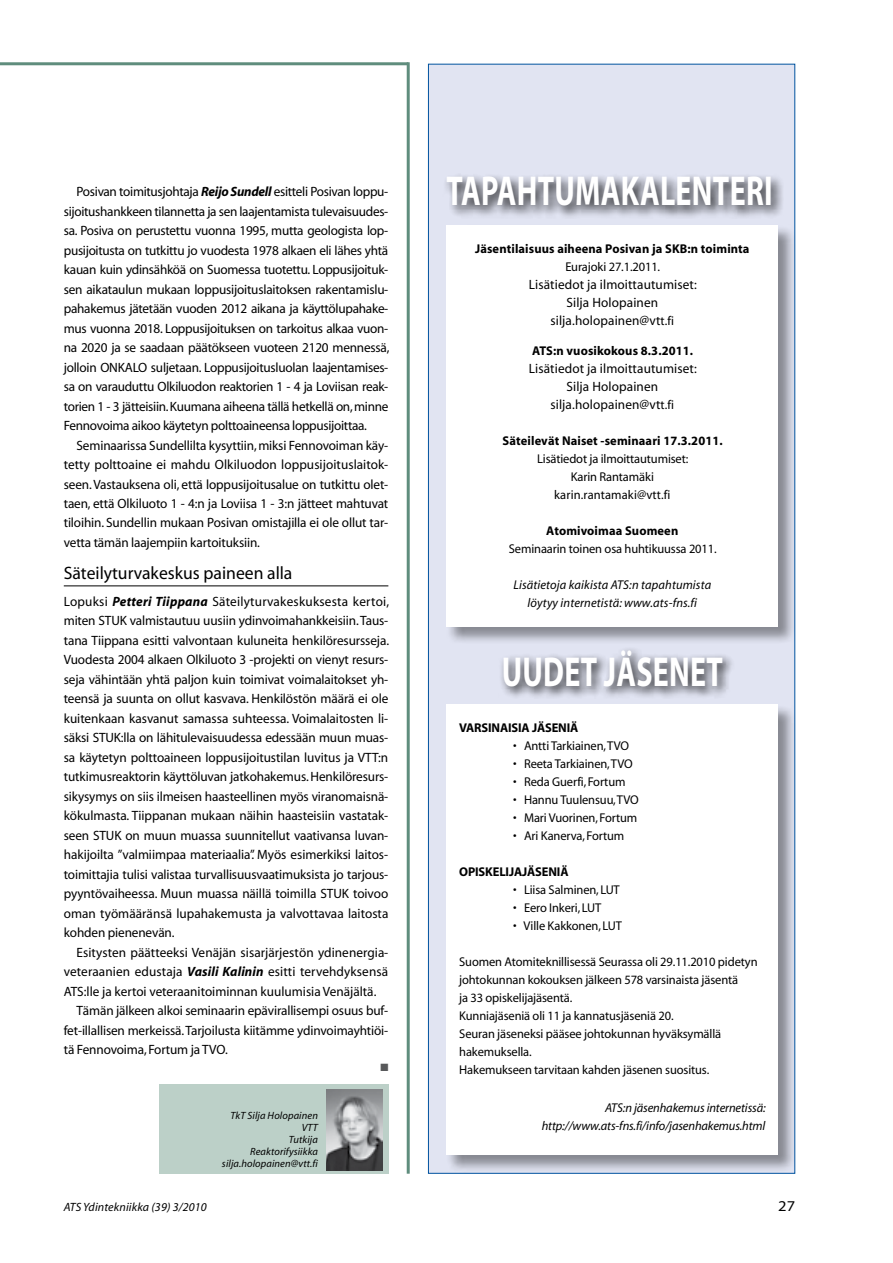
<style>
.page{position:relative;width:893px;height:1263px;background:#fff}
.page>*{position:absolute;margin:0;border:0;box-sizing:border-box;transform-origin:0 0}
.t1{font:700 42px "Myriad";color:#fff;scale:.71 1}
.t2{font:18px "Myriad";color:#000}
.t3{font:15px "Myriad";color:#000;scale:1.1 1}
.t4{font:13.5px/19.5px "Myriad";color:#000;text-align:justify}
.t5{font:12.75px/18px "Myriad";letter-spacing:-.01em;color:#000}
.t6{font:700 12.75px "Myriad";letter-spacing:.01em;color:#000}
.t7{font:italic 12.75px/18px "Myriad";color:#000;text-align:right}
.t8{font:italic 12px "Myriad";letter-spacing:.01em;color:#000}
.t9{font:italic 10.5px/12px "Myriad";letter-spacing:.01em;color:#000;text-align:right}
.t10{font:10.5px "Zapf Dingbats";color:#58595b}
.s1{font-weight:700;font-style:italic}
.s2{font-size:12.75px}
</style>
<div class="page">
<div style="left:428px;top:64px;width:367px;height:1110px;background:#e1e4f2;border:1px solid #00539f"></div>
<div style="left:442px;top:172px;width:341px;height:47px;background:#000;opacity:.85"></div>
<div style="left:498px;top:645px;width:237px;height:53px;background:#000;opacity:.85"></div>
<div style="left:445px;top:704px;width:350px;height:469px;background:#000;opacity:.4"></div>
<div style="left:446px;top:704px;width:332px;height:451px;background:#fff"></div>
<div style="left:445px;top:224px;width:350px;height:419px;background:#000;opacity:.4"></div>
<div style="left:446px;top:225px;width:332px;height:401px;background:#fff"></div>
<hr style="left:0;top:62px;width:408px;height:3px;background:#5f8d7d">
<hr style="left:64px;top:586px;width:324px;height:1px;background:#000">
<div style="left:159px;top:1084px;width:229px;height:90px;background:#bcd0c8"></div>
<img style="left:327px;top:1089px;width:55px;height:81px">
<hr style="left:407px;top:62px;width:3px;height:1112px;background:#5f8d7d">
<p class="t4" style="left:64px;top:182px;width:327px;text-indent:13px">Posivan toimitusjohtaja <span class="s1">Reijo Sundell</span> esitteli Posivan loppu&shy;sijoitushankkeen tilannetta ja sen laajentamista tulevaisuudes&shy;sa. Posiva on perustettu vuonna 1995, mutta geologista lop&shy;pusijoitusta on tutkittu jo vuodesta 1978 alkaen eli lähes yhtä kauan kuin ydinsähköä on Suomessa tuotettu. Loppusijoituk&shy;sen aikataulun mukaan loppusijoituslaitoksen rakentamislu&shy;pahakemus jätetään vuoden 2012 aikana ja käyttölupahake&shy;mus vuonna 2018. Loppusijoituksen on tarkoitus alkaa vuon&shy;na 2020 ja se saadaan päätökseen vuoteen 2120 mennessä, jolloin ONKALO suljetaan. Loppusijoitusluolan laajentamises&shy;sa on varauduttu Olkiluodon reaktorien 1 - 4 ja Loviisan reak&shy;torien 1 - 3 jätteisiin. Kuumana aiheena tällä hetkellä on, minne Fennovoima aikoo käytetyn polttoaineensa loppusijoittaa.</p>
<p class="t4" style="left:64px;top:436px;width:326px;text-indent:13px">Seminaarissa Sundellilta kysyttiin, miksi Fennovoiman käy&shy;tetty polttoaine ei mahdu Olkiluodon loppusijoituslaitok&shy;seen. Vastauksena oli, että loppusijoitusalue on tutkittu olet&shy;taen, että Olkiluoto 1 - 4:n ja Loviisa 1 - 3:n jätteet mahtuvat tiloihin. Sundellin mukaan Posivan omistajilla ei ole ollut tar&shy;vetta tämän laajempiin kartoituksiin.</p>
<h2 class="t2" style="left:64px;top:564px;width:230px">Säteilyturvakeskus paineen alla</h2>
<p class="t4" style="left:64px;top:592px;width:327px">Lopuksi <span class="s1">Petteri Tiippana</span> Säteilyturvakeskuksesta kertoi, miten STUK valmistautuu uusiin ydinvoimahankkeisiin. Taus&shy;tana Tiippana esitti valvontaan kuluneita henkilöresursseja.<br>Vuodesta 2004 alkaen Olkiluoto 3 -projekti on vienyt resurs&shy;seja vähintään yhtä paljon kuin toimivat voimalaitokset yh&shy;teensä ja suunta on ollut kasvava. Henkilöstön määrä ei ole kuitenkaan kasvanut samassa suhteessa. Voimalaitosten li&shy;säksi STUK:lla on lähitulevaisuudessa edessään muun muas&shy;sa käytetyn polttoaineen loppusijoitustilan luvitus ja VTT:n tutkimusreaktorin käyttöluvan jatkohakemus. Henkilöresurs&shy;sikysymys on siis ilmeisen haasteellinen myös viranomaisnä&shy;kökulmasta. Tiippanan mukaan näihin haasteisiin vastatak&shy;seen STUK on muun muassa suunnitellut vaativansa luvan&shy;hakijoilta ”valmiimpaa materiaalia”. Myös esimerkiksi laitos&shy;toimittajia tulisi valistaa turvallisuusvaatimuksista jo tarjous&shy;pyyntövaiheessa. Muun muassa näillä toimilla STUK toivoo oman työmääränsä lupahakemusta ja valvottavaa laitosta kohden pienenevän.</p>
<p class="t4" style="left:77px;top:943px;width:313px">Esitysten päätteeksi Venäjän sisarjärjestön ydinenergia-</p>
<p class="t4" style="left:64px;top:962px;width:326px">veteraanien edustaja <span class="s1">Vasili Kalinin</span> esitti tervehdyksensä</p>
<p class="t4" style="left:64px;top:982px;width:314px">ATS:lle ja kertoi veteraanitoiminnan kuulumisia Venäjältä.</p>
<p class="t4" style="left:77px;top:1001px;width:313px">Tämän jälkeen alkoi seminaarin epävirallisempi osuus buf-</p>
<p class="t4" style="left:64px;top:1021px;width:326px">fet-illallisen merkeissä. Tarjoilusta kiitämme ydinvoimayhtiöi-</p>
<p class="t4" style="left:64px;top:1040px;width:166px">tä Fennovoima, Fortum ja TVO.</p>
<p class="t10" style="left:380px;top:1062px;width:9px">■</p>
<p class="t9" style="left:222px;top:1110px;width:97px">TkT Silja Holopainen<br>VTT<br>Tutkija<br>Reaktorifysiikka silja.holopainen@vtt.fi</p>
<h1 class="t1" style="left:446px;top:170px;width:29px">TAPAHTUMA</h1>
<h1 class="t1" style="left:621px;top:170px;width:51px">KALENTERI</h1>
<p class="t6" style="left:475px;top:242px;width:276px">Jäsentilaisuus aiheena Posivan ja SKB:n toiminta</p>
<p class="t5" style="left:565px;top:258px;width:96px">Eurajoki 27.1.2011.</p>
<p class="t4" style="left:529px;top:276px;width:170px;line-height:18px;text-align:center">Lisätiedot ja ilmoittautumiset:<br>Silja Holopainen silja.holopainen@vt<span class="s2">t.fi</span></p>
<p class="t6" style="left:532px;top:344px;width:162px">ATS:n vuosikokous 8.3.2011.</p>
<p class="t4" style="left:529px;top:360px;width:170px;line-height:18px;text-align:center">Lisätiedot ja ilmoittautumiset:<br>Silja Holopainen silja.holopainen@vt<span class="s2">t.fi</span></p>
<p class="t6" style="left:503px;top:434px;width:222px">Säteilevät Naiset -seminaari 17.3.2011.</p>
<p class="t5" style="left:537px;top:450px;width:153px;text-align:center">Lisätiedot ja ilmoittautumiset:<br>Karin Rantamäki karin.rantamaki@vtt.fi</p>
<p class="t6" style="left:546px;top:524px;width:134px">Atomivoimaa Suomeen</p>
<p class="t5" style="left:509px;top:540px;width:209px">Seminaarin toinen osa huhtikuussa 2011.</p>
<p class="t7" style="left:513px;top:576px;width:199px;text-align:center">Lisätietoja kaikista ATS:n tapahtumista löytyy internetistä: www.ats-fns.fi</p>
<h1 class="t1" style="left:502px;top:650px;width:28px">UUDET</h1>
<h1 class="t1" style="left:604px;top:650px;width:94px">JÄSENET</h1>
<p class="t6" style="left:459px;top:721px;width:36px">VARSINAI</p>
<p class="t6" style="left:512px;top:721px;width:48px">SIA JÄSENIÄ</p>
<p class="t5" style="left:513px;top:737px;width:117px">• Antti Tarkiainen, TVO</p>
<p class="t5" style="left:513px;top:755px;width:121px">• Reeta Tarkiainen, TVO</p>
<p class="t5" style="left:513px;top:773px;width:114px">• Reda Guerfi, Fortum</p>
<p class="t5" style="left:513px;top:791px;width:127px">• Hannu Tuulensuu, TVO</p>
<p class="t5" style="left:513px;top:809px;width:126px">• Mari Vuorinen, Fortum</p>
<p class="t5" style="left:513px;top:827px;width:113px">• Ari Kanerva, Fortum</p>
<p class="t6" style="left:459px;top:865px;width:41px">OPISKELIJAJÄ</p>
<p class="t6" style="left:535px;top:865px;width:15px">SENIÄ</p>
<p class="t5" style="left:513px;top:881px;width:108px">• Liisa Salminen, LUT</p>
<p class="t5" style="left:513px;top:899px;width:90px">• Eero Inkeri, LUT</p>
<p class="t5" style="left:513px;top:917px;width:110px">• Ville Kakkonen, LUT</p>
<p class="t5" style="left:459px;top:953px;width:300px">Suomen Atomiteknillisessä Seurassa oli 29.11.2010 pidetyn johtokunnan kokouksen jälkeen 578 varsinaista jäsentä<br>ja 33 opiskelijajäsentä.<br>Kunniajäseniä oli 11 ja kannatusjäseniä 20.<br>Seuran jäseneksi pääsee johtokunnan hyväksymällä hakemuksella.<br>Hakemukseen tarvitaan kahden jäsenen suositus.</p>
<p class="t7" style="left:542px;top:1099px;width:226px">ATS:n jäsenhakemus internetissä: http://www.ats-fns.fi/info/jasenhakemus.html</p>
<p class="t8" style="left:64px;top:1201px;width:145px">ATS Ydintekniikka (39) 3/2010</p>
<p class="t3" style="left:778px;top:1198px;width:17px">27</p>
</div>
